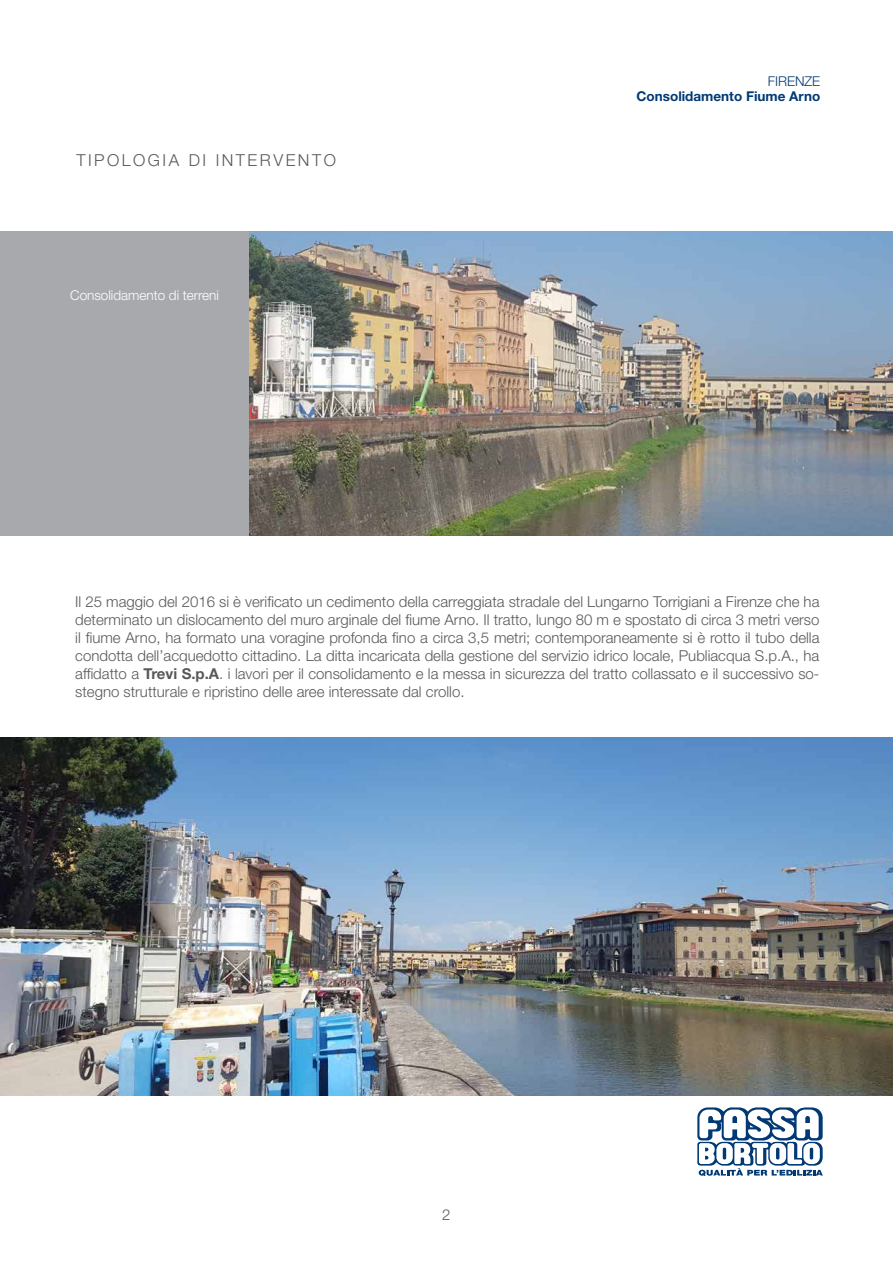
<style>
.page{position:relative;width:893px;height:1263px;background:#fff}
.page>*{position:absolute;margin:0;border:0;box-sizing:border-box;transform-origin:0 0}
.t1{font:300 16.5px "Helvetica Neue LT Std";letter-spacing:.15em;color:#58595b}
.t2{font:300 15px/18px "Helvetica Neue LT Std";color:#58595b;text-align:justify}
.t3{font:300 13.5px "Helvetica Neue LT Std";color:#fff}
.t4{font:700 13.5px "Helvetica Neue LT Std";color:#003974}
.t5{font:300 13.5px "Helvetica Neue LT Std";color:#003974}
.s1{font-weight:700}
</style>
<div class="page">
<svg style="left:697px;top:1107px;width:126px;height:69px"></svg>
<div style="left:0;top:231px;width:893px;height:305px;background:#a7a9ac"></div>
<img style="left:249px;top:231px;width:644px;height:305px">
<img style="left:0;top:737px;width:893px;height:358px">
<p class="t1" style="left:77px;top:150px;width:261px">TIPOLOGIA DI INTERVENTO</p>
<p class="t3" style="left:70px;top:287px;width:150px">Consolidamento di terreni</p>
<p class="t5" style="left:768px;top:73px;width:54px">FIRENZE</p>
<p class="t4" style="left:637px;top:88px;width:185px">Consolidamento Fiume Arno</p>
<p class="t2" style="left:75px;top:592px;width:746px">Il 25 maggio del 2016 si è verificato un cedimento della carreggiata stradale del Lungarno Torrigiani a Firenze che ha determinato un dislocamento del muro arginale del fiume Arno. Il tratto, lungo 80 m e spostato di circa 3 metri verso il fiume Arno, ha formato una voragine profonda fino a circa 3,5 metri; contemporaneamente si è rotto il tubo della condotta dell’acquedotto cittadino. La ditta incaricata della gestione del servizio idrico locale, Publiacqua S.p.A., ha affidatto a <span class="s1">Trevi S.p.A</span>. i lavori per il consolidamento e la messa in sicurezza del tratto collassato e il successivo so&shy;stegno strutturale e ripristino delle aree interessate dal crollo.</p>
<p class="t2" style="left:442px;top:1205px;width:10px">2</p>
</div>
